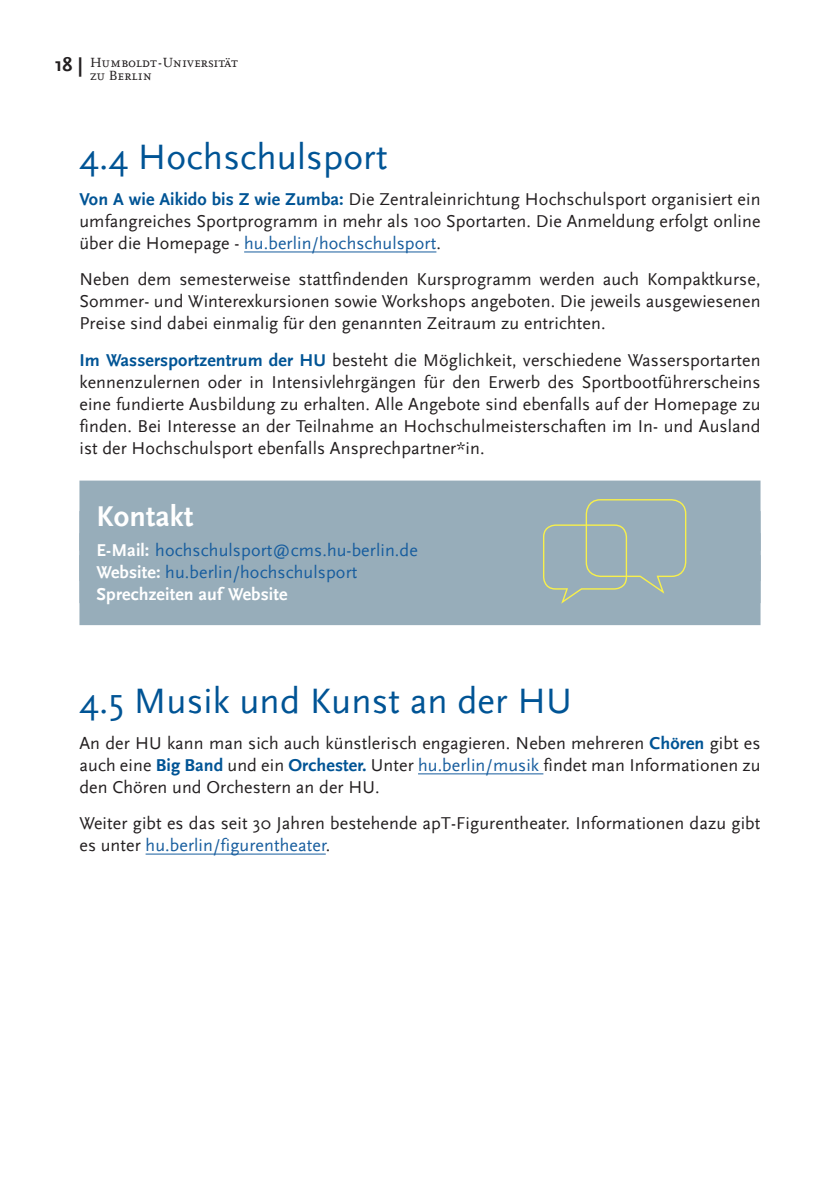
<style>
.page{position:relative;width:840px;height:1191px;background:#fff}
.page>*{position:absolute;margin:0;border:0;box-sizing:border-box;transform-origin:0 0}
.LT{font:37px "HU Scala Sans";letter-spacing:.005em;color:#005495}
.LT-2{font:700 30px "HU Scala Sans";letter-spacing:.005em;color:#fff}
.LT-3{font:700 20px "HU Scala Sans";color:#231f20}
.LT-4{font:18px/22px "HU Scala Sans";letter-spacing:.005em;color:#231f20;text-align:justify}
.LT-5{font:18px "HU Scala Sans";letter-spacing:.005em;color:#175d9e}
.LT-6{font:700 18px "HU Scala Sans";letter-spacing:.005em;color:#fff}
.t1{font:14px/13px "HU Scala SC";letter-spacing:.01em;color:#231f20}
.s1{font-weight:700;color:#005495}
.s2{color:#175d9e}
.s3{font-weight:700;color:#fff}
</style>
<div class="page">
<hr style="left:244px;top:252px;width:192px;height:1px;background:#175d9e">
<div style="left:79px;top:480px;width:681px;height:70px;background:#97adba"></div>
<div style="left:79px;top:533px;width:681px;height:70px;background:#97adba"></div>
<div style="left:79px;top:555px;width:681px;height:70px;background:#97adba"></div>
<hr style="left:418px;top:773px;width:125px;height:1px;background:#175d9e">
<hr style="left:145px;top:853px;width:180px;height:1px;background:#175d9e">
<svg style="left:543px;top:499px;width:143px;height:105px"></svg>
<p class="LT-3" style="left:55px;top:53px;width:30px">18 |</p>
<p class="t1" style="left:90px;top:56px;width:149px">Humboldt-Universität zu Berlin</p>
<p class="LT" style="left:79px;top:137px;width:309px">4.4 Hochschulsport</p>
<p class="LT-4" style="left:79px;top:189px;width:682px"><span class="s1">Von A wie Aikido bis Z wie Zumba:</span> Die Zentraleinrichtung Hochschulsport organisiert ein umfangreiches Sportprogramm in mehr als 100 Sportarten. Die Anmeldung erfolgt online über die Homepage - <span class="s2">hu.berlin/hochschulsport</span>.</p>
<p class="LT-4" style="left:79px;top:269px;width:682px">Neben dem semesterweise stattfindenden Kursprogramm werden auch Kompaktkurse, Sommer- und Winterexkursionen sowie Workshops angeboten. Die jeweils ausgewiesenen Preise sind dabei einmalig für den genannten Zeitraum zu entrichten.</p>
<p class="LT-4" style="left:79px;top:349px;width:682px"><span class="s1">Im Wassersportzentrum der HU</span> besteht die Möglichkeit, verschiedene Wassersportarten kennenzulernen oder in Intensivlehrgängen für den Erwerb des Sportbootführerscheins eine fundierte Ausbildung zu erhalten. Alle Angebote sind ebenfalls auf der Homepage zu finden. Bei Interesse an der Teilnahme an Hochschulmeisterschaften im In- und Ausland ist der Hochschulsport ebenfalls Ansprechpartner*in.</p>
<p class="LT-2" style="left:96px;top:499px;width:98px">Kontakt</p>
<p class="LT-5" style="left:96px;top:541px;width:323px"><span class="s3">E-Mail:</span> hochschulsport@cms.hu-berlin.de</p>
<p class="LT-5" style="left:96px;top:563px;width:262px"><span class="s3">Website:</span> hu.berlin/hochschulsport</p>
<p class="LT-6" style="left:96px;top:584px;width:192px">Sprechzeiten auf Website</p>
<p class="LT" style="left:79px;top:680px;width:494px">4.5 Musik und Kunst an der HU</p>
<p class="LT-4" style="left:79px;top:732px;width:682px">An der HU kann man sich auch künstlerisch engagieren. Neben mehreren <span class="s1">Chören</span> gibt es auch eine <span class="s1">Big Band</span> und ein <span class="s1">Orchester.</span> Unter <span class="s2">hu.berlin/musik</span> findet man Informationen zu den Chören und Orchestern an der HU.</p>
<p class="LT-4" style="left:79px;top:812px;width:682px">Weiter gibt es das seit 30 Jahren bestehende apT-Figurentheater. Informationen dazu gibt es unter <span class="s2">hu.berlin/figurentheater</span>.</p>
</div>
